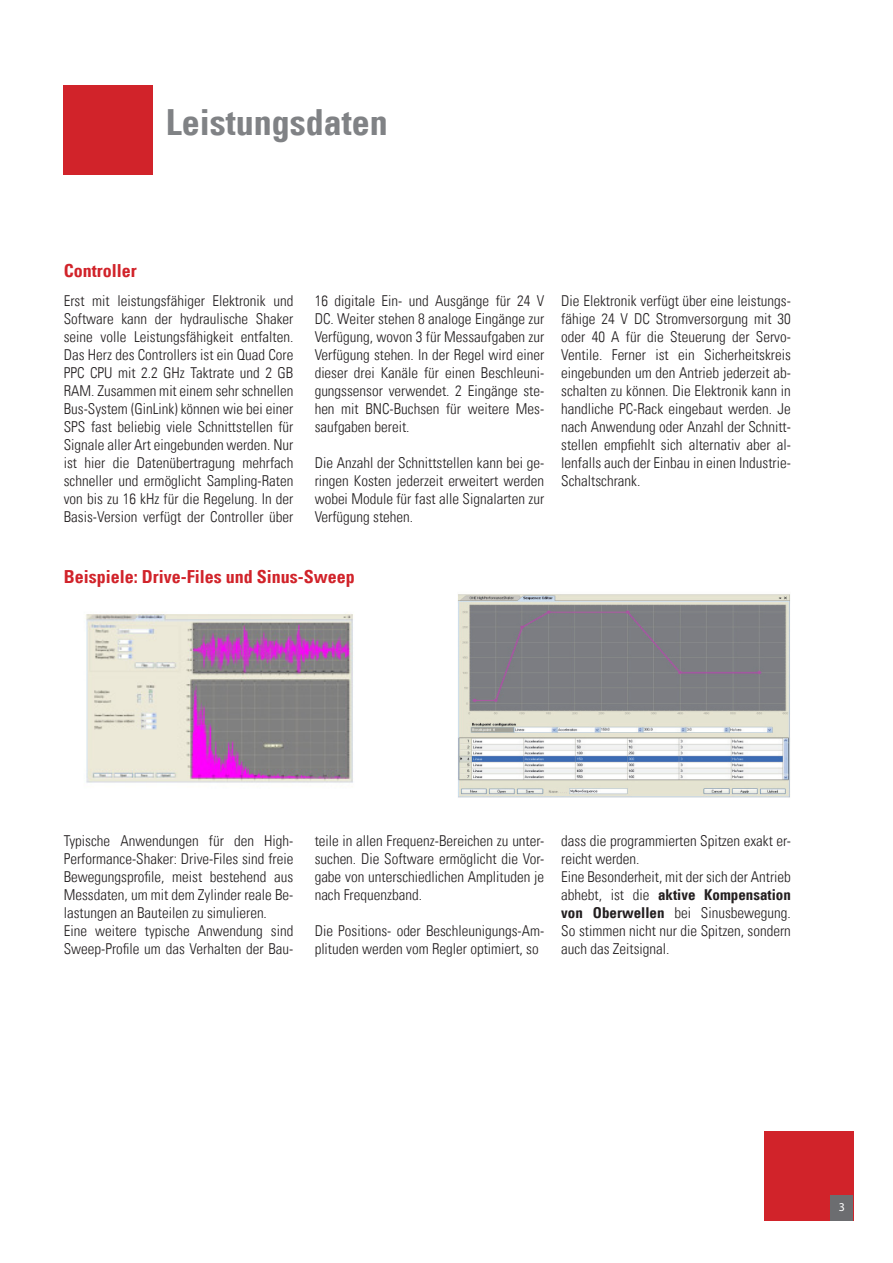
<style>
.page{position:relative;width:893px;height:1263px;background:#fff}
.page>*{position:absolute;margin:0;border:0;box-sizing:border-box;transform-origin:0 0}
.t1{font:36px "Univers Com 67 Bold Cond";color:#808285}
.t2{font:18px "Univers Com 67 Bold Cond";color:#d1232a}
.t3{font:15px/18px "Univers Com 47 Light Cond";color:#231f20;text-align:justify}
.t4{font:15px "Univers Com 67 Bold Cond";color:#231f20}
.t5{font:12px "Myriad Pro";color:#fff}
.s1{font-family:"Univers Com 47 Light Cond"}
.s2{font-family:"Univers Com 67 Bold Cond"}
</style>
<div class="page">
<div style="left:64px;top:85px;width:89px;height:89px;background:#d1232a"></div>
<img style="left:86px;top:612px;width:267px;height:171px">
<img style="left:458px;top:594px;width:332px;height:204px">
<div style="left:764px;top:1131px;width:89px;height:89px;background:#d1232a"></div>
<div style="left:831px;top:1195px;width:22px;height:25px;background:#6c6d70"></div>
<h1 class="t1" style="left:166px;top:100px;width:223px">Leistungsdaten</h1>
<p class="t2" style="left:64px;top:259px;width:75px">Controller</p>
<p class="t3" style="left:64px;top:292px;width:231px">Erst mit leistungsfähiger Elektronik und Software kann der hydraulische Shaker seine volle Leistungsfähigkeit entfalten.<br>Das Herz des Controllers ist ein Quad Core PPC CPU mit 2.2 GHz Taktrate und 2 GB RAM. Zusammen mit einem sehr schnellen Bus-System (GinLink) können wie bei einer SPS fast beliebig viele Schnittstellen für Signale aller Art eingebunden werden. Nur ist hier die Datenübertragung mehrfach schneller und ermöglicht Sampling-Raten von bis zu 16 kHz für die Regelung. In der Basis-Version verfügt der Controller über</p>
<p class="t3" style="left:561px;top:292px;width:231px">Die Elektronik verfügt über eine leistungs&shy;fähige 24 V DC Stromversorgung mit 30 oder 40 A für die Steuerung der Servo-Ventile. Ferner ist ein Sicherheitskreis eingebunden um den Antrieb jederzeit ab&shy;schalten zu können. Die Elektronik kann in handliche PC-Rack eingebaut werden. Je nach Anwendung oder Anzahl der Schnitt&shy;stellen empfiehlt sich alternativ aber al&shy;lenfalls auch der Einbau in einen Industrie-Schaltschrank.</p>
<p class="t3" style="left:315px;top:292px;width:231px">16 digitale Ein- und Ausgänge für 24 V DC. Weiter stehen 8 analoge Eingänge zur Verfügung, wovon 3 für Messaufgaben zur Verfügung stehen. In der Regel wird einer dieser drei Kanäle für einen Beschleuni&shy;gungssensor verwendet. 2 Eingänge ste&shy;hen mit BNC-Buchsen für weitere Mes&shy;saufgaben bereit.</p>
<p class="t3" style="left:315px;top:454px;width:231px">Die Anzahl der Schnittstellen kann bei ge&shy;ringen Kosten jederzeit erweitert werden wobei Module für fast alle Signalarten zur Verfügung stehen.</p>
<p class="t2" style="left:64px;top:565px;width:292px">Beispiele: Drive-Files und Sinus-Sweep</p>
<p class="t3" style="left:64px;top:832px;width:231px;text-align:left">Typische Anwendungen für den High-Performance-Shaker: Drive-Files sind freie Bewegungsprofile, meist bestehend aus Messdaten, um mit dem Zylinder reale Be&shy;lastungen an Bauteilen zu simulieren.<br>Eine weitere typische Anwendung sind Sweep-Profile um das Verhalten der Bau-</p>
<p class="t3" style="left:315px;top:832px;width:231px">teile in allen Frequenz-Bereichen zu unter&shy;suchen. Die Software ermöglicht die Vor&shy;gabe von unterschiedlichen Amplituden je nach Frequenzband.</p>
<p class="t3" style="left:315px;top:922px;width:231px">Die Positions- oder Beschleunigungs-Am&shy;plituden werden vom Regler optimiert, so</p>
<p class="t3" style="left:561px;top:832px;width:231px;text-align:left">dass die programmierten Spitzen exakt er&shy;reicht werden.<br>Eine Besonderheit, mit der sich der Antrieb</p>
<p class="t4" style="left:561px;top:885px;width:231px"><span class="s1">abhebt, ist die</span> aktive Kompensation</p>
<p class="t3" style="left:561px;top:904px;width:231px"><span class="s2">von Oberwellen</span> bei Sinusbewegung.<br>So stimmen nicht nur die Spitzen, sondern auch das Zeitsignal.</p>
<p class="t5" style="left:839px;top:1199px;width:8px">3</p>
</div>
